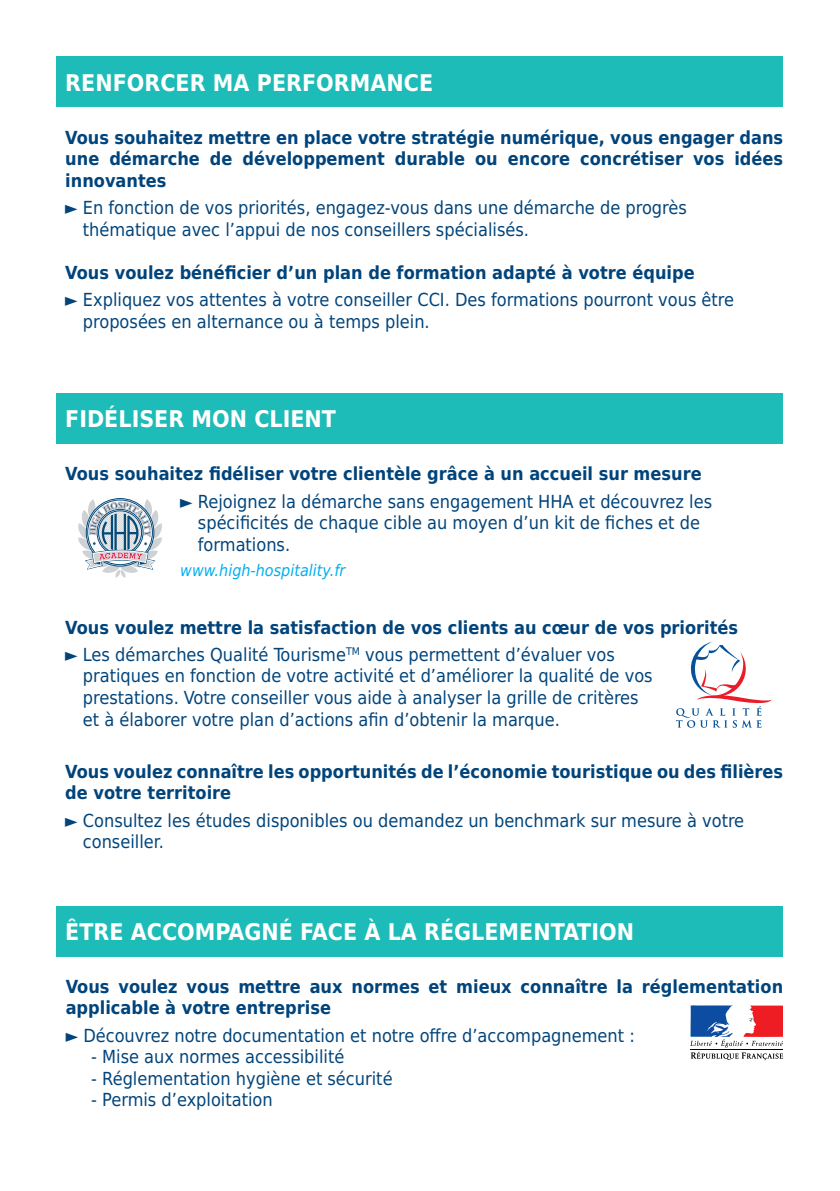
<style>
.page{position:relative;width:840px;height:1191px;background:#fff}
.page>*{position:absolute;margin:0;border:0;box-sizing:border-box;transform-origin:0 0}
.texte_9pt{font:700 23px "DejaVu Sans Condensed";color:#fff}
.texte_9pt-2{font:18px/21.6px "DejaVu Sans Condensed";color:#00447b}
.titre_9pt_bold{font:700 18px/21.6px "DejaVu Sans Condensed";color:#00447b}
.contact{font:italic 16px "DejaVu Sans Condensed";color:#00aeef}
</style>
<div class="page">
<div style="left:57px;top:57px;width:725px;height:50px;background:#1dbcb8"></div>
<div style="left:57px;top:905px;width:725px;height:51px;background:#1dbcb8"></div>
<div style="left:57px;top:393px;width:725px;height:51px;background:#1dbcb8"></div>
<svg style="left:78px;top:498px;width:84px;height:80px"></svg>
<svg style="left:675px;top:641px;width:96px;height:86px"></svg>
<svg style="left:690px;top:1005px;width:92px;height:55px"></svg>
<p class="texte_9pt" style="left:65px;top:64px;width:369px">RENFORCER MA PERFORMANCE</p>
<p class="titre_9pt_bold" style="left:65px;top:126px;width:719px;text-align:justify">Vous souhaitez mettre en place votre stratégie numérique, vous engager dans une démarche de développement durable ou encore concrétiser vos idées innovantes</p>
<p class="texte_9pt-2" style="left:83px;top:196px;width:605px;text-indent:-18px">► En fonction de vos priorités, engagez-vous dans une démarche de progrès thématique avec l’appui de nos conseillers spécialisés.</p>
<p class="titre_9pt_bold" style="left:65px;top:261px;width:630px">Vous voulez bénéficier d’un plan de formation adapté à votre équipe</p>
<p class="texte_9pt-2" style="left:83px;top:288px;width:652px;text-indent:-18px">► Expliquez vos attentes à votre conseiller CCI. Des formations pourront vous être proposées en alternance ou à temps plein.</p>
<p class="texte_9pt" style="left:65px;top:400px;width:272px">FIDÉLISER MON CLIENT</p>
<p class="titre_9pt_bold" style="left:65px;top:463px;width:637px">Vous souhaitez fidéliser votre clientèle grâce à un accueil sur mesure</p>
<p class="texte_9pt-2" style="left:198px;top:490px;width:515px;text-indent:-18px">► Rejoignez la démarche sans engagement HHA et découvrez les spécificités de chaque cible au moyen d’un kit de fiches et de formations.</p>
<p class="contact" style="left:180px;top:558px;width:166px">www.high-hospitality.fr</p>
<p class="titre_9pt_bold" style="left:65px;top:616px;width:674px">Vous voulez mettre la satisfaction de vos clients au cœur de vos priorités</p>
<p class="texte_9pt-2" style="left:83px;top:643px;width:571px;text-indent:-18px">► Les démarches Qualité Tourisme<sup>TM</sup> vous permettent d’évaluer vos pratiques en fonction de votre activité et d’améliorer la qualité de vos prestations. Votre conseiller vous aide à analyser la grille de critères et à élaborer votre plan d’actions afin d’obtenir la marque.</p>
<p class="titre_9pt_bold" style="left:65px;top:760px;width:719px">Vous voulez connaître les opportunités de l’économie touristique ou des filières de votre territoire</p>
<p class="texte_9pt-2" style="left:83px;top:809px;width:662px;text-indent:-18px">► Consultez les études disponibles ou demandez un benchmark sur mesure à votre conseiller.</p>
<p class="texte_9pt" style="left:65px;top:912px;width:570px">ÊTRE ACCOMPAGNÉ FACE À LA RÉGLEMENTATION</p>
<p class="titre_9pt_bold" style="left:66px;top:975px;width:718px">Vous voulez vous mettre aux normes et mieux connaître la réglementation applicable à votre entreprise</p>
<p class="texte_9pt-2" style="left:66px;top:1024px;width:570px">► Découvrez notre documentation et notre offre d’accompagnement :</p>
<p class="texte_9pt-2" style="left:91px;top:1045px;width:254px">- Mise aux normes accessibilité</p>
<p class="texte_9pt-2" style="left:91px;top:1067px;width:303px">- Réglementation hygiène et sécurité</p>
<p class="texte_9pt-2" style="left:91px;top:1088px;width:183px">- Permis d’exploitation</p>
</div>
